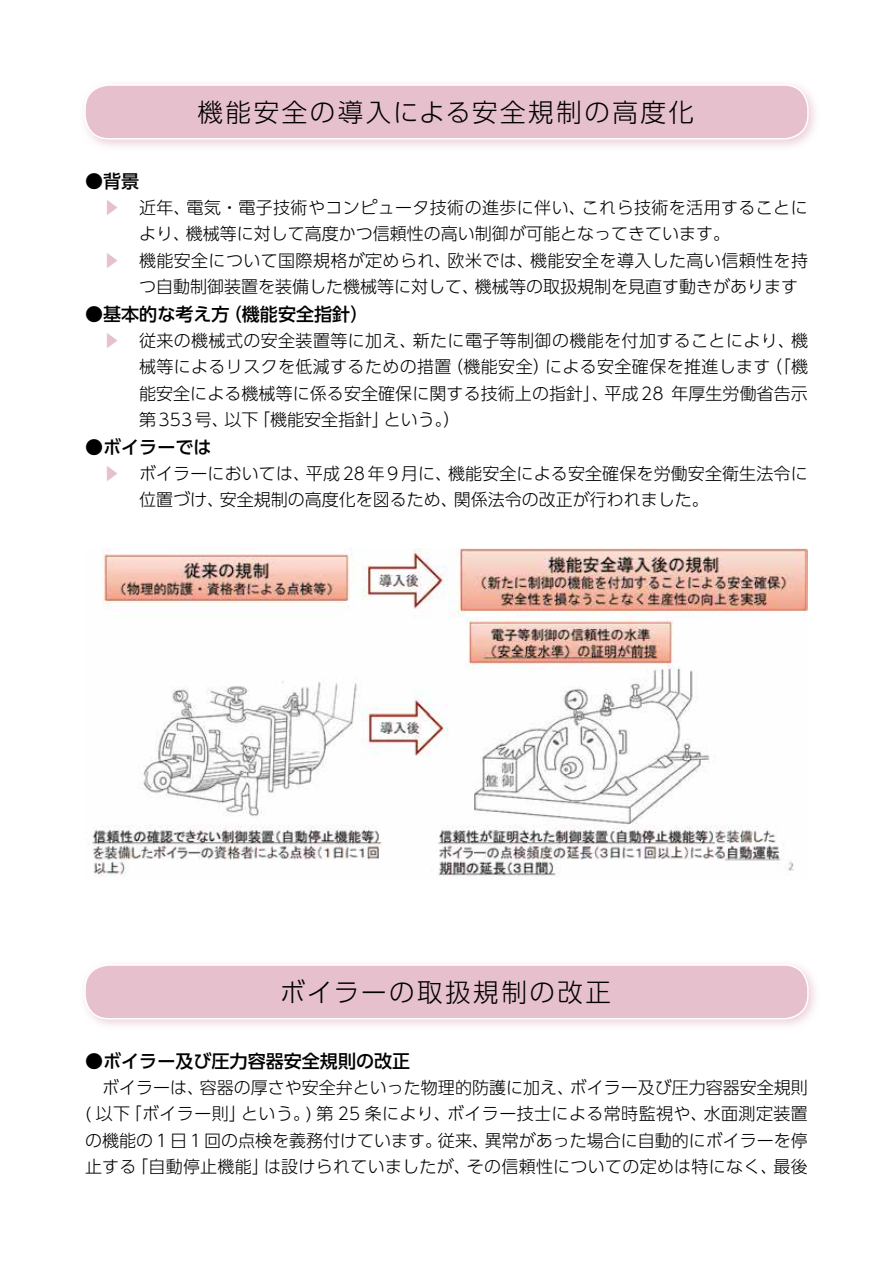
<style>
.page{position:relative;width:893px;height:1263px;background:#fff}
.page>*{position:absolute;margin:0;border:0;box-sizing:border-box;transform-origin:0 0}
.t1{font:300 25.5px "UD Shin Go Pro";letter-spacing:.1em;color:#000}
.t2{font:500 18px "UD Shin Go Pro";color:#000}
.t3{font:300 16.95px/26.5px "UD Shin Go Pro";letter-spacing:.005em;color:#000;text-align:justify}
.t4{font:300 16.95px "UD Shin Go Pro";letter-spacing:.025em;color:#000}
.s1{color:#e6c1cd}
</style>
<div class="page">
<div style="left:78px;top:78px;width:743px;height:74px;background:#e6c1cd;opacity:.75"></div>
<div style="left:85px;top:85px;width:723px;height:54px;background:#e6c1cd;border-radius:24px"></div>
<div style="left:84px;top:84px;width:725px;height:56px;border:1px solid #fff;border-radius:24px"></div>
<div style="left:78px;top:958px;width:743px;height:74px;background:#e6c1cd;opacity:.75"></div>
<div style="left:85px;top:965px;width:723px;height:54px;background:#e6c1cd;border-radius:24px"></div>
<div style="left:84px;top:964px;width:725px;height:55px;border:1px solid #fff;border-radius:24px"></div>
<img style="left:92px;top:549px;width:716px;height:328px">
<h1 class="t1" style="left:198px;top:91px;width:498px">機能安全の導入による安全規制の高度化</h1>
<p class="t2" style="left:85px;top:167px;width:56px">●背景</p>
<p class="t4" style="left:103px;top:194px;width:706px"><span class="s1">▶</span> 近年、電気・電子技術やコンピュータ技術の進歩に伴い、これら技術を活用することに</p>
<p class="t3" style="left:139px;top:220px;width:593px">より、機械等に対して高度かつ信頼性の高い制御が可能となってきています。</p>
<p class="t4" style="left:103px;top:247px;width:706px"><span class="s1">▶</span> 機能安全について国際規格が定められ、欧米では、機能安全を導入した高い信頼性を持</p>
<p class="t3" style="left:139px;top:273px;width:661px">つ自動制御装置を装備した機械等に対して、機械等の取扱規制を見直す動きがあります</p>
<p class="t2" style="left:85px;top:300px;width:285px">●基本的な考え方（機能安全指針）</p>
<p class="t3" style="left:139px;top:326px;width:671px;text-indent:-36px"><span class="s1">▶</span> 従来の機械式の安全装置等に加え、新たに電子等制御の機能を付加することにより、機械等によるリスクを低減するための措置（機能安全）による安全確保を推進します（「機能安全による機械等に係る安全確保に関する技術上の指針」、平成28 年厚生労働省告示第353号、以下「機能安全指針」という。）</p>
<p class="t2" style="left:85px;top:432px;width:128px">●ボイラーでは</p>
<p class="t3" style="left:139px;top:459px;width:670px;text-indent:-36px"><span class="s1">▶</span> ボイラーにおいては、平成28年9月に、機能安全による安全確保を労働安全衛生法令に位置づけ、安全規制の高度化を図るため、関係法令の改正が行われました。</p>
<h1 class="t1" style="left:280px;top:971px;width:333px">ボイラーの取扱規制の改正</h1>
<p class="t2" style="left:85px;top:1047px;width:327px">●ボイラー及び圧力容器安全規則の改正</p>
<p class="t3" style="left:85px;top:1073px;width:724px;text-indent:17px">ボイラーは、容器の厚さや安全弁といった物理的防護に加え、ボイラー及び圧力容器安全規則( 以下「ボイラー則」という。) 第 25 条により、ボイラー技士による常時監視や、水面測定装置の機能の１日１回の点検を義務付けています。従来、異常があった場合に自動的にボイラーを停止する「自動停止機能」は設けられていましたが、その信頼性についての定めは特になく、最後</p>
</div>
